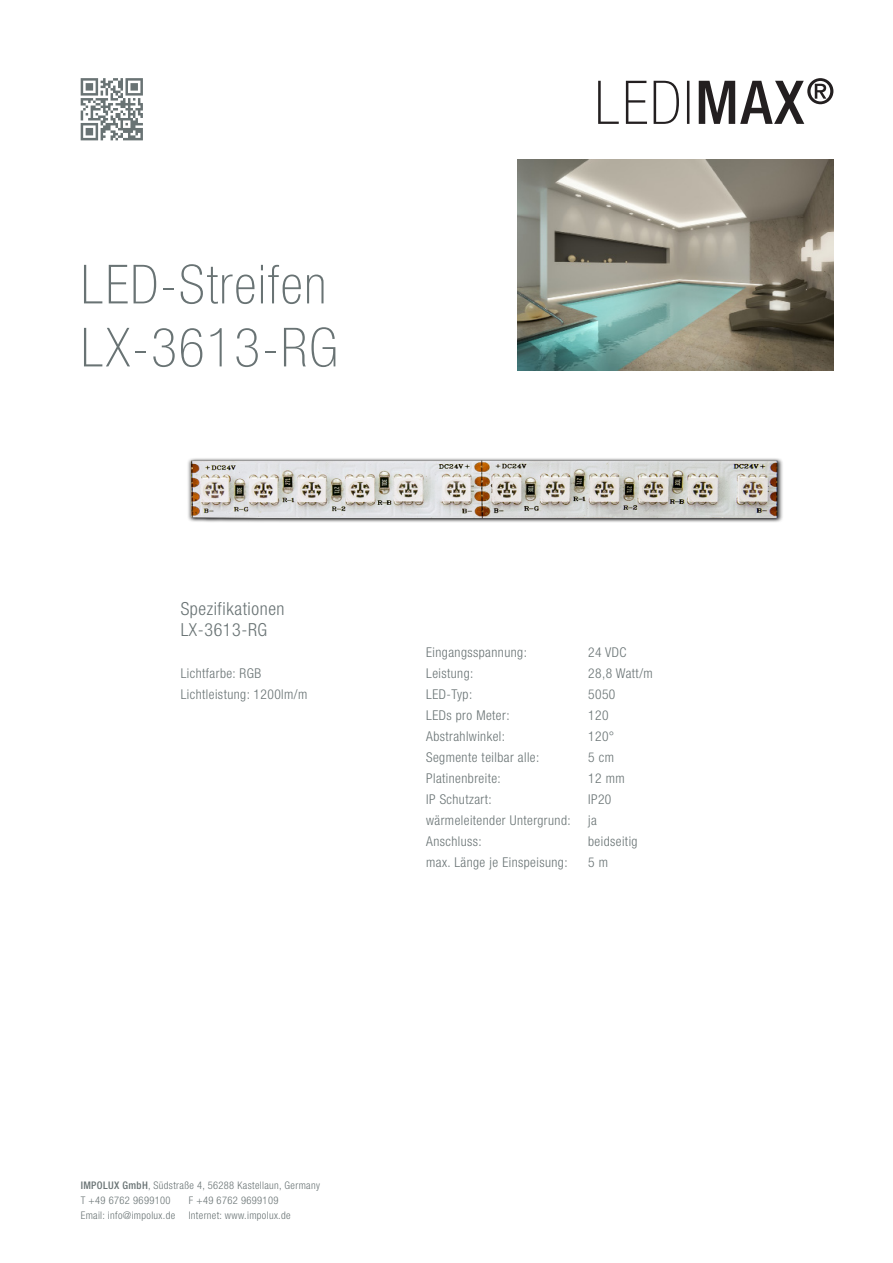
<style>
.page{position:relative;width:893px;height:1263px;background:#fff}
.page>*{position:absolute;margin:0;border:0;box-sizing:border-box;transform-origin:0 0}
.t1{font:100 condensed 54px "Helvetica Neue LT Std";letter-spacing:.035em;color:#697374}
.t2{font:300 condensed 18px "Helvetica Neue LT Std";letter-spacing:.035em;color:#697374}
.t3{font:300 condensed 13.5px "Helvetica Neue LT Std";letter-spacing:.035em;color:#697374}
.t4{font:300 condensed 10.5px "Helvetica Neue LT Std";letter-spacing:.035em;color:#697374}
.s1{font-weight:500}
</style>
<div class="page">
<svg style="left:81px;top:78px;width:62px;height:62px"></svg>
<svg style="left:598px;top:78px;width:235px;height:46px"></svg>
<img style="left:517px;top:160px;width:316px;height:210px">
<img style="left:188px;top:458px;width:595px;height:64px">
<p class="t1" style="left:81px;top:254px;width:247px">LED-Streifen</p>
<p class="t1" style="left:81px;top:317px;width:258px">LX-3613-RG</p>
<p class="t2" style="left:181px;top:598px;width:105px">Spezifikationen</p>
<p class="t2" style="left:181px;top:619px;width:88px">LX-3613-RG</p>
<p class="t3" style="left:181px;top:665px;width:82px">Lichtfarbe: RGB</p>
<p class="t3" style="left:181px;top:686px;width:128px">Lichtleistung: 1200lm/m</p>
<p class="t3" style="left:426px;top:644px;width:102px">Eingangsspannung:</p>
<p class="t3" style="left:588px;top:644px;width:40px">24 VDC</p>
<p class="t3" style="left:426px;top:665px;width:49px">Leistung:</p>
<p class="t3" style="left:588px;top:665px;width:66px">28,8 Watt/m</p>
<p class="t3" style="left:426px;top:686px;width:48px">LED-Typ:</p>
<p class="t3" style="left:588px;top:686px;width:29px">5050</p>
<p class="t3" style="left:426px;top:707px;width:85px">LEDs pro Meter:</p>
<p class="t3" style="left:588px;top:707px;width:22px">120</p>
<p class="t3" style="left:426px;top:728px;width:80px">Abstrahlwinkel:</p>
<p class="t3" style="left:588px;top:728px;width:28px">120°</p>
<p class="t3" style="left:426px;top:749px;width:115px">Segmente teilbar alle:</p>
<p class="t3" style="left:588px;top:749px;width:27px">5 cm</p>
<p class="t3" style="left:426px;top:770px;width:76px">Platinenbreite:</p>
<p class="t3" style="left:588px;top:770px;width:38px">12 mm</p>
<p class="t3" style="left:426px;top:791px;width:67px">IP Schutzart:</p>
<p class="t3" style="left:588px;top:791px;width:25px">IP20</p>
<p class="t3" style="left:426px;top:812px;width:146px">wärmeleitender Untergrund:</p>
<p class="t3" style="left:588px;top:812px;width:10px">ja</p>
<p class="t3" style="left:426px;top:833px;width:57px">Anschluss:</p>
<p class="t3" style="left:588px;top:833px;width:51px">beidseitig</p>
<p class="t3" style="left:426px;top:854px;width:143px">max. Länge je Einspeisung:</p>
<p class="t3" style="left:588px;top:854px;width:21px">5 m</p>
<p class="t4" style="left:81px;top:1180px;width:241px"><span class="s1">IMPOLUX GmbH</span>, Südstraße 4, 56288 Kastellaun, Germany</p>
<p class="t4" style="left:81px;top:1195px;width:91px">T +49 6762 9699100</p>
<p class="t4" style="left:189px;top:1195px;width:91px">F +49 6762 9699109</p>
<p class="t4" style="left:81px;top:1210px;width:96px">Email: info@impolux.de</p>
<p class="t4" style="left:189px;top:1210px;width:103px">Internet: www.impolux.de</p>
</div>
